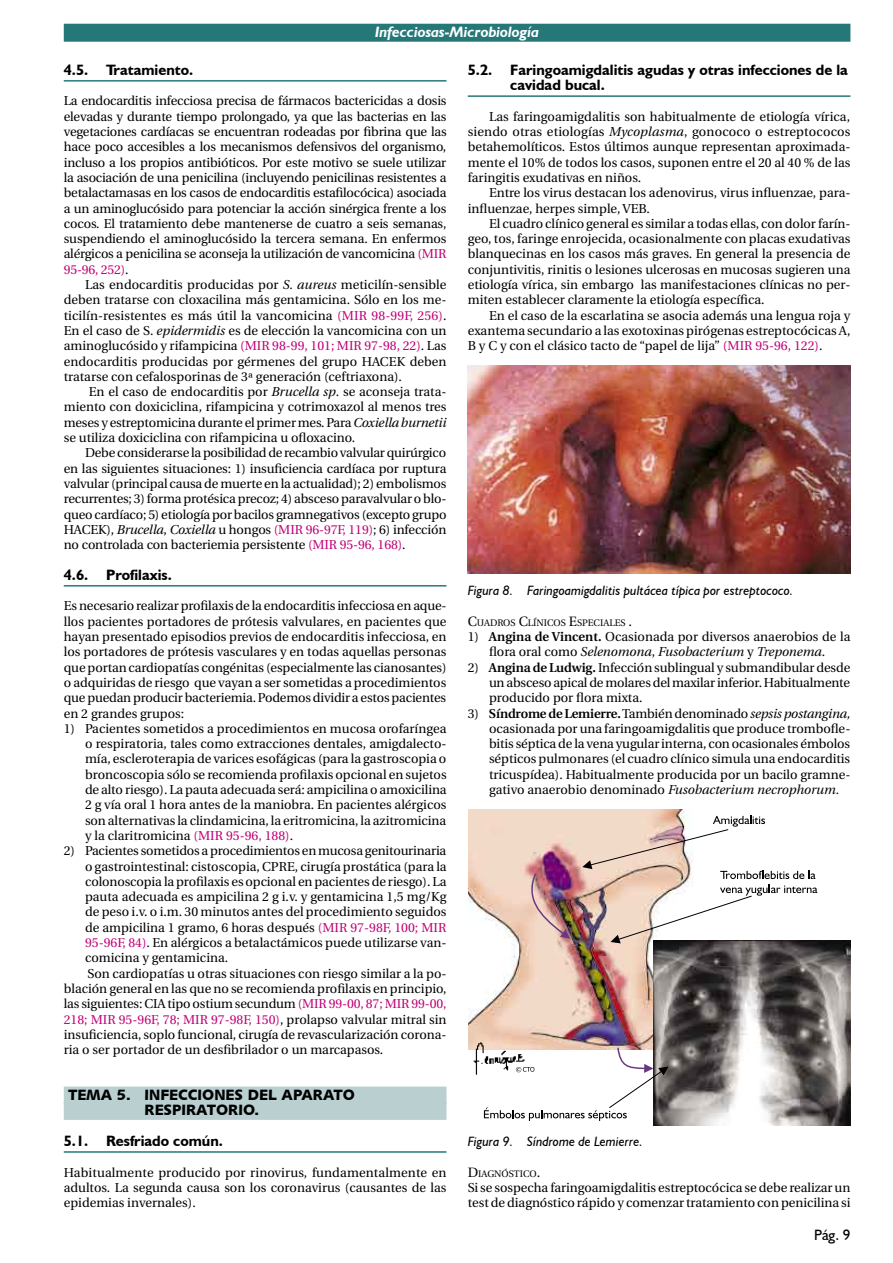
<style>
.page{position:relative;width:893px;height:1263px;background:#fff}
.page>*{position:absolute;margin:0;border:0;box-sizing:border-box;transform-origin:0 0}
.t1{font:700 15px/15.3px "Humanist 521 BT";color:#000}
.t2{font:15px/15.3px "Humanist 531 BT Black A";color:#000}
.t3{font:italic 700 15px "Humanist 521 BT";color:#fff}
.t4{font:15px "Humanist 521 BT";color:#000}
.t5{font:italic 13.5px "Humanist 521 BT";color:#000}
.t6{font:12.9px/15.3px "Utopia";color:#000;text-align:justify}
.t7{font:12.9px "Utopia";color:#c10077}
.t8{font:9.45px "Utopia";color:#000}
.s1{color:#c10077}
.s2{font-style:italic}
.s3{color:#000}
.s4{font-size:13.5px}
.s5{font-weight:600}
</style>
<div class="page">
<div style="left:64px;top:24px;width:786px;height:18px;background:#267878"></div>
<hr style="left:64px;top:80px;width:382px;height:2px;background:#267878">
<hr style="left:64px;top:585px;width:382px;height:1px;background:#267878">
<div style="left:64px;top:1086px;width:382px;height:18px;background:#b9cfd0"></div>
<div style="left:64px;top:1102px;width:382px;height:18px;background:#b9cfd0"></div>
<hr style="left:64px;top:1151px;width:382px;height:2px;background:#267878">
<hr style="left:468px;top:95px;width:382px;height:2px;background:#267878">
<img style="left:468px;top:365px;width:382px;height:209px">
<img style="left:469px;top:809px;width:225px;height:237px">
<img style="left:653px;top:940px;width:197px;height:185px">
<img style="left:526px;top:872px;width:44px;height:67px">
<svg style="left:582px;top:816px;width:233px;height:63px"></svg>
<svg style="left:610px;top:885px;width:207px;height:58px"></svg>
<img style="left:468px;top:1040px;width:58px;height:35px">
<svg style="left:484px;top:1046px;width:184px;height:75px"></svg>
<p class="t3" style="left:375px;top:23px;width:165px">Infecciosas-Microbiología</p>
<p class="t1" style="left:64px;top:62px;width:131px">4.5. Tratamiento.</p>
<p class="t6" style="left:64px;top:94px;width:384px">La endocarditis infecciosa precisa de fármacos bactericidas a dosis elevadas y durante tiempo prolongado, ya que las bacterias en las vegetaciones cardíacas se encuentran rodeadas por fibrina que las hace poco accesibles a los mecanismos defensivos del organismo, incluso a los propios antibióticos. Por este motivo se suele utilizar la asociación de una penicilina (incluyendo penicilinas resistentes a betalactamasas en los casos de endocarditis estafilocócica) asociada a un aminoglucósido para potenciar la acción sinérgica frente a los cocos. El tratamiento debe mantenerse de cuatro a seis semanas, suspendiendo el aminoglucósido la tercera semana. En enfermos alérgicos a penicilina se aconseja la utilización de vancomicina <span class="s1">(MIR 95-96, 252)</span>.</p>
<p class="t6" style="left:64px;top:277px;width:384px;text-indent:21px">Las endocarditis producidas por <span class="s2">S. aureus</span> meticilín-sensible deben tratarse con cloxacilina más gentamicina. Sólo en los me&shy;ticilín-resistentes es más útil la vancomicina <span class="s1">(MIR 98-99F, 256)</span>.<br>En el caso de S. <span class="s2">epidermidis</span> es de elección la vancomicina con un aminoglucósido y rifampicina <span class="s1">(MIR 98-99, 101; MIR 97-98, 22)</span>. Las endocarditis producidas por gérmenes del grupo HACEK deben tratarse con cefalosporinas de 3ª generación (ceftriaxona).</p>
<p class="t6" style="left:64px;top:384px;width:384px;text-indent:25px">En el caso de endocarditis por <span class="s2">Brucella sp</span>. se aconseja trata&shy;miento con doxiciclina, rifampicina y cotrimoxazol al menos tres meses y estreptomicina durante el primer mes. Para <span class="s2">Coxiella burnetii </span>se utiliza doxiciclina con rifampicina u ofloxacino.</p>
<p class="t6" style="left:64px;top:446px;width:384px;text-indent:21px">Debe considerarse la posibilidad de recambio valvular quirúrgico en las siguientes situaciones: 1) insuficiencia cardíaca por ruptura valvular (principal causa de muerte en la actualidad); 2) embolismos recurrentes; 3) forma protésica precoz; 4) absceso paravalvular o blo&shy;queo cardíaco; 5) etiología por bacilos gramnegativos (excepto grupo HACEK), <span class="s2">Brucella</span>, <span class="s2">Coxiella</span> u hongos <span class="s1">(MIR 96-97F, 119)</span>; 6) infección no controlada con bacteriemia persistente <span class="s1">(MIR 95-96, 168)</span>.</p>
<p class="t1" style="left:64px;top:567px;width:110px">4.6. Profilaxis.</p>
<p class="t6" style="left:64px;top:599px;width:384px">Es necesario realizar profilaxis de la endocarditis infecciosa en aque&shy;llos pacientes portadores de prótesis valvulares, en pacientes que hayan presentado episodios previos de endocarditis infecciosa, en los portadores de prótesis vasculares y en todas aquellas personas que portan cardiopatías congénitas (especialmente las cianosantes) o adquiridas de riesgo que vayan a ser sometidas a procedimientos que puedan producir bacteriemia. Podemos dividir a estos pacientes en 2 grandes grupos:</p>
<p class="t6" style="left:85px;top:721px;width:363px;text-indent:-21px">1) Pacientes sometidos a procedimientos en mucosa orofaríngea o respiratoria, tales como extracciones dentales, amigdalecto&shy;mía, escleroterapia de varices esofágicas (para la gastroscopia o broncoscopia sólo se recomienda profilaxis opcional en sujetos de alto riesgo). La pauta adecuada será: ampicilina o amoxicilina 2 g vía oral 1 hora antes de la maniobra. En pacientes alérgicos son alternativas la clindamicina, la eritromicina, la azitromicina y la claritromicina <span class="s1">(MIR 95-96, 188)</span>.</p>
<p class="t6" style="left:64px;top:843px;width:384px">2) Pacientes sometidos a procedimientos en mucosa genitourinaria</p>
<p class="t6" style="left:85px;top:859px;width:363px">o gastrointestinal: cistoscopia, CPRE, cirugía prostática (para la</p>
<p class="t6" style="left:85px;top:874px;width:363px">colonoscopia la profilaxis es opcional en pacientes de riesgo). La</p>
<p class="t6" style="left:85px;top:889px;width:363px">pauta adecuada es ampicilina 2 g i.v. y gentamicina 1,5 mg/Kg</p>
<p class="t6" style="left:85px;top:905px;width:363px">de peso i.v. o i.m. 30 minutos antes del procedimiento seguidos</p>
<p class="t6" style="left:85px;top:920px;width:363px">de ampicilina 1 gramo, 6 horas después <span class="s1">(MIR 97-98F, 100; MIR</span></p>
<p class="t6" style="left:85px;top:935px;width:363px"><span class="s1">95-96F, 84)</span>. En alérgicos a betalactámicos puede utilizarse van-</p>
<p class="t6" style="left:85px;top:950px;width:145px">comicina y gentamicina.</p>
<p class="t6" style="left:88px;top:966px;width:360px">Son cardiopatías u otras situaciones con riesgo similar a la po-</p>
<p class="t6" style="left:64px;top:981px;width:384px">blación general en las que no se recomienda profilaxis en principio,</p>
<p class="t6" style="left:64px;top:996px;width:384px">las siguientes: CIA tipo ostium secundum <span class="s1">(MIR 99-00, 87; MIR 99-00,</span></p>
<p class="t7" style="left:64px;top:1012px;width:384px">218; MIR 95-96F, 78; MIR 97-98F, 150)<span class="s3">, prolapso valvular mitral sin</span></p>
<p class="t6" style="left:64px;top:1027px;width:384px">insuficiencia, soplo funcional, cirugía de revascularización corona-</p>
<p class="t6" style="left:64px;top:1042px;width:321px">ria o ser portador de un desfibrilador o un marcapasos.</p>
<p class="t2" style="left:145px;top:1087px;width:212px;text-indent:-77px">TEMA 5. INFECCIONES DEL APARATO<br>RESPIRATORIO.</p>
<p class="t1" style="left:64px;top:1133px;width:161px">5.1. Resfriado común.</p>
<p class="t6" style="left:64px;top:1165px;width:384px">Habitualmente producido por rinovirus, fundamentalmente en adultos. La segunda causa son los coronavirus (causantes de las epidemias invernales).</p>
<p class="t1" style="left:510px;top:62px;width:339px;text-indent:-43px">5.2. Faringoamigdalitis agudas y otras infecciones de la cavidad bucal.</p>
<p class="t6" style="left:468px;top:109px;width:384px;text-indent:21px">Las faringoamigdalitis son habitualmente de etiología vírica, siendo otras etiologías <span class="s2">Mycoplasma</span>, gonococo o estreptococos betahemolíticos. Estos últimos aunque representan aproximada&shy;mente el 10% de todos los casos, suponen entre el 20 al 40 % de las faringitis exudativas en niños.</p>
<p class="t6" style="left:468px;top:185px;width:384px;text-indent:21px">Entre los virus destacan los adenovirus, virus influenzae, para&shy;influenzae, herpes simple, VEB.</p>
<p class="t6" style="left:468px;top:216px;width:384px;text-indent:21px">El cuadro clínico general es similar a todas ellas, con dolor farín&shy;geo, tos, faringe enrojecida, ocasionalmente con placas exudativas blanquecinas en los casos más graves. En general la presencia de conjuntivitis, rinitis o lesiones ulcerosas en mucosas sugieren una etiología vírica, sin embargo las manifestaciones clínicas no per&shy;miten establecer claramente la etiología específica.</p>
<p class="t6" style="left:468px;top:308px;width:384px;text-indent:21px">En el caso de la escarlatina se asocia además una lengua roja y exantema secundario a las exotoxinas pirógenas estreptocócicas A, B y C y con el clásico tacto de “papel de lija” <span class="s1">(MIR 95-96, 122)</span>.</p>
<p class="t5" style="left:468px;top:582px;width:327px">Figura 8. Faringoamigdalitis pultácea típica por estreptococo.</p>
<p class="t8" style="left:468px;top:617px;width:166px"><span class="s4">C</span>UADROS <span class="s4">C</span>LÍNICOS <span class="s4">E</span>SPECIALES <span class="s4">.</span></p>
<p class="t6" style="left:468px;top:629px;width:384px;text-align:center">1) <span class="s5">Angina de Vincent.</span> Ocasionada por diversos anaerobios de la flora oral como <span class="s2">Selenomona</span>, <span class="s2">Fusobacterium</span> y <span class="s2">Treponema</span>.</p>
<p class="t6" style="left:489px;top:660px;width:363px;text-indent:-21px">2) <span class="s5">Angina de Ludwig.</span> Infección sublingual y submandibular desde un absceso apical de molares del maxilar inferior. Habitualmente producido por flora mixta.</p>
<p class="t6" style="left:489px;top:706px;width:363px;text-indent:-21px">3) <span class="s5">Síndrome de Lemierre.</span> También denominado <span class="s2">sepsis postangina, </span>ocasionada por una faringoamigdalitis que produce trombofle&shy;bitis séptica de la vena yugular interna, con ocasionales émbolos sépticos pulmonares (el cuadro clínico simula una endocarditis tricuspídea). Habitualmente producida por un bacilo gramne&shy;gativo anaerobio denominado <span class="s2">Fusobacterium necrophorum.</span></p>
<p class="t5" style="left:468px;top:1133px;width:177px">Figura 9. Síndrome de Lemierre.</p>
<p class="t8" style="left:468px;top:1168px;width:74px"><span class="s4">D</span>IAGNÓSTICO<span class="s4">.</span></p>
<p class="t6" style="left:468px;top:1180px;width:384px">Si se sospecha faringoamigdalitis estreptocócica se debe realizar un test de diagnóstico rápido y comenzar tratamiento con penicilina si</p>
<p class="t4" style="left:814px;top:1226px;width:38px">Pág. 9</p>
</div>
